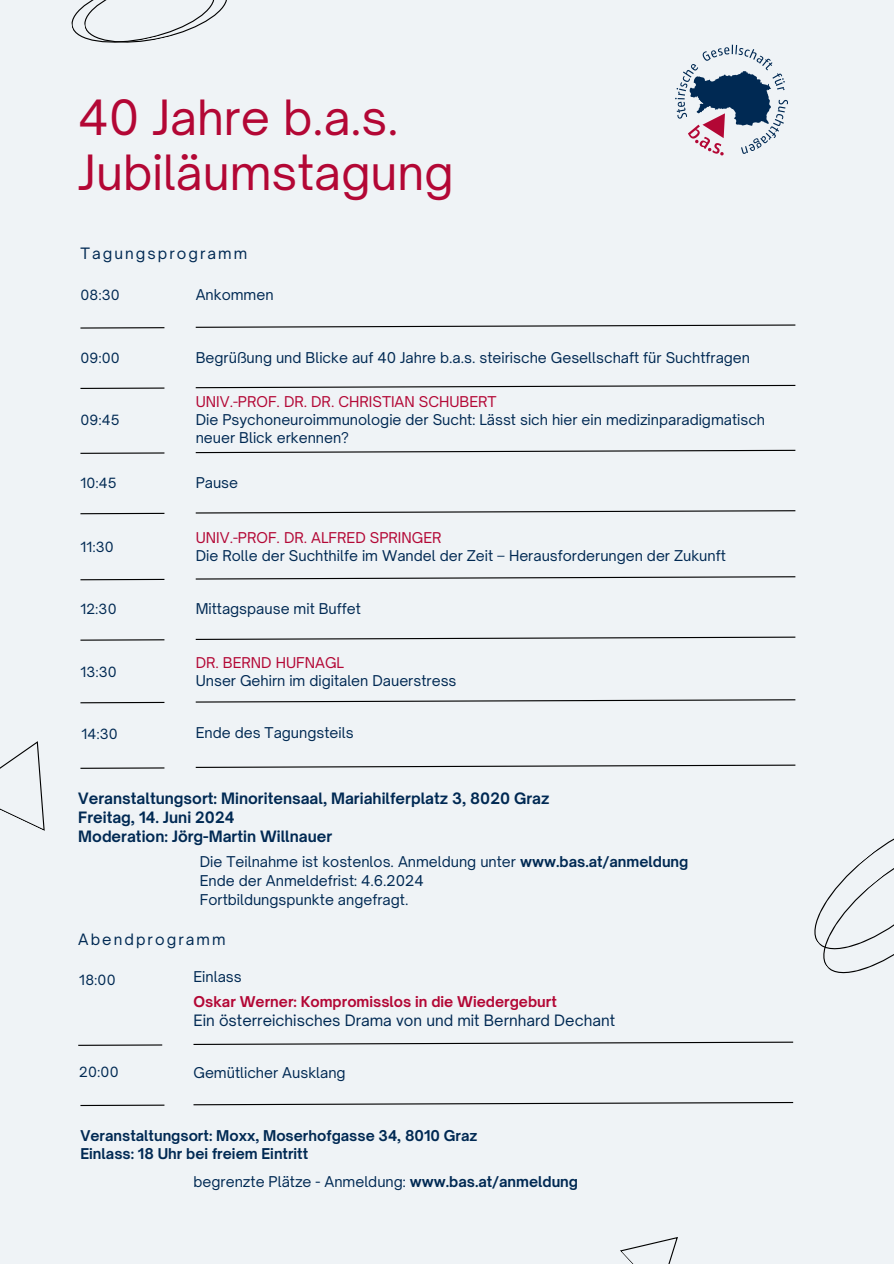
<style>
.page{position:relative;width:894px;height:1264px;background:#fff}
.page>*{position:absolute;margin:0;border:0;box-sizing:border-box;transform-origin:0 0}
.t1{font:46.5px/55.2px "Open Sauce One";color:#b30735}
.t2{font:700 15px/19.2px "Open Sauce One";color:#002953}
.t3{font:15px "Open Sauce One";color:#002953}
.t4{font:15px "Open Sauce One";letter-spacing:.135em;color:#002953}
.t5{font:14.25px/18px "Open Sauce One";color:#002953}
.t6{font:14.25px "Open Sauce One";color:#b30735}
.t7{font:700 14.25px/18px "Open Sauce One";color:#002953}
.t8{font:700 14.25px "Open Sauce One";color:#b30735}
.t9{font:13.5px "Open Sauce One";letter-spacing:.02em;color:#002953}
.s1{font-weight:700}
</style>
<div class="page">
<div style="left:0;top:0;width:893px;height:1263px;background:#eff3f6"></div>
<svg style="left:620px;top:1237px;width:57px;height:26px"></svg>
<svg style="left:675px;top:45px;width:112px;height:110px"></svg>
<svg style="left:0;top:741px;width:45px;height:90px"></svg>
<svg style="left:195px;top:764px;width:601px;height:4px"></svg>
<svg style="left:195px;top:324px;width:601px;height:4px"></svg>
<svg style="left:195px;top:449px;width:601px;height:5px"></svg>
<svg style="left:195px;top:576px;width:601px;height:4px"></svg>
<svg style="left:195px;top:384px;width:601px;height:5px"></svg>
<svg style="left:195px;top:510px;width:601px;height:4px"></svg>
<svg style="left:195px;top:636px;width:601px;height:4px"></svg>
<svg style="left:195px;top:699px;width:601px;height:4px"></svg>
<hr style="left:80px;top:327px;width:84px;height:1px;background:#000">
<hr style="left:80px;top:452px;width:84px;height:2px;background:#000">
<hr style="left:80px;top:579px;width:84px;height:1px;background:#000">
<hr style="left:80px;top:387px;width:84px;height:2px;background:#000">
<hr style="left:80px;top:513px;width:84px;height:1px;background:#000">
<hr style="left:80px;top:639px;width:84px;height:1px;background:#000">
<hr style="left:80px;top:702px;width:84px;height:1px;background:#000">
<hr style="left:80px;top:767px;width:84px;height:1px;background:#000">
<svg style="left:814px;top:839px;width:79px;height:135px"></svg>
<svg style="left:193px;top:1041px;width:601px;height:4px"></svg>
<hr style="left:78px;top:1044px;width:84px;height:1px;background:#000">
<svg style="left:193px;top:1101px;width:601px;height:4px"></svg>
<hr style="left:80px;top:1104px;width:84px;height:2px;background:#000">
<svg style="left:71px;top:0;width:156px;height:43px"></svg>
<p class="t1" style="left:78px;top:89px;width:377px">40 Jahre b.a.s.<br>Jubiläumstagung</p>
<p class="t4" style="left:80px;top:244px;width:168px">Tagungsprogramm</p>
<h2 class="t5" style="left:196px;top:285px;width:79px">Ankommen</h2>
<h2 class="t9" style="left:80px;top:286px;width:41px">08:30</h2>
<h2 class="t9" style="left:80px;top:349px;width:41px">09:00</h2>
<p class="t9" style="left:80px;top:412px;width:41px">09:45</p>
<p class="t9" style="left:80px;top:474px;width:38px">10:45</p>
<h2 class="t9" style="left:80px;top:538px;width:35px">11:30</h2>
<h2 class="t9" style="left:80px;top:601px;width:38px">12:30</h2>
<h2 class="t9" style="left:80px;top:663px;width:38px">13:30</h2>
<p class="t9" style="left:81px;top:725px;width:38px">14:30</p>
<p class="t5" style="left:196px;top:348px;width:555px">Begrüßung und Blicke auf 40 Jahre b.a.s. steirische Gesellschaft für Suchtfragen</p>
<p class="t6" style="left:196px;top:393px;width:302px">UNIV.-PROF. DR. DR. CHRISTIAN SCHUBERT</p>
<p class="t5" style="left:196px;top:411px;width:570px">Die Psychoneuroimmunologie der Sucht: Lässt sich hier ein medizinparadigmatisch neuer Blick erkennen?</p>
<h2 class="t5" style="left:196px;top:473px;width:44px">Pause</h2>
<p class="t6" style="left:196px;top:528px;width:247px">UNIV.-PROF. DR. ALFRED SPRINGER</p>
<p class="t5" style="left:196px;top:546px;width:531px">Die Rolle der Suchthilfe im Wandel der Zeit – Herausforderungen der Zukunft</p>
<p class="t5" style="left:196px;top:600px;width:167px">Mittagspause mit Buffet</p>
<p class="t6" style="left:196px;top:653px;width:150px">DR. BERND HUFNAGL</p>
<p class="t5" style="left:196px;top:671px;width:262px">Unser Gehirn im digitalen Dauerstress</p>
<h2 class="t5" style="left:196px;top:723px;width:159px">Ende des Tagungsteils</h2>
<h1 class="t2" style="left:78px;top:788px;width:472px">Veranstaltungsort: Minoritensaal, Mariahilferplatz 3, 8020 Graz<br>Freitag, 14. Juni 2024<br>Moderation: Jörg-Martin Willnauer</h1>
<p class="t5" style="left:200px;top:852px;width:490px">Die Teilnahme ist kostenlos. Anmeldung unter <span class="s1">www.bas.at/anmeldung</span></p>
<h2 class="t5" style="left:200px;top:871px;width:225px">Ende der Anmeldefrist: 4.6.2024</h2>
<p class="t5" style="left:200px;top:890px;width:210px">Fortbildungspunkte angefragt.</p>
<p class="t4" style="left:78px;top:930px;width:149px">Abendprogramm</p>
<h2 class="t9" style="left:79px;top:971px;width:38px">18:00</h2>
<p class="t5" style="left:193px;top:967px;width:50px">Einlass</p>
<p class="t8" style="left:193px;top:992px;width:365px">Oskar Werner: Kompromisslos in die Wiedergeburt</p>
<p class="t3" style="left:193px;top:1010px;width:423px">Ein österreichisches Drama von und mit Bernhard Dechant</p>
<p class="t9" style="left:79px;top:1063px;width:41px">20:00</p>
<p class="t5" style="left:193px;top:1063px;width:154px">Gemütlicher Ausklang</p>
<h3 class="t7" style="left:80px;top:1126px;width:398px">Veranstaltungsort: Moxx, Moserhofgasse 34, 8010 Graz<br>Einlass: 18 Uhr bei freiem Eintritt</h3>
<h3 class="t5" style="left:193px;top:1172px;width:386px">begrenzte Plätze - Anmeldung: <span class="s1">www.bas.at/anmeldung</span></h3>
</div>
